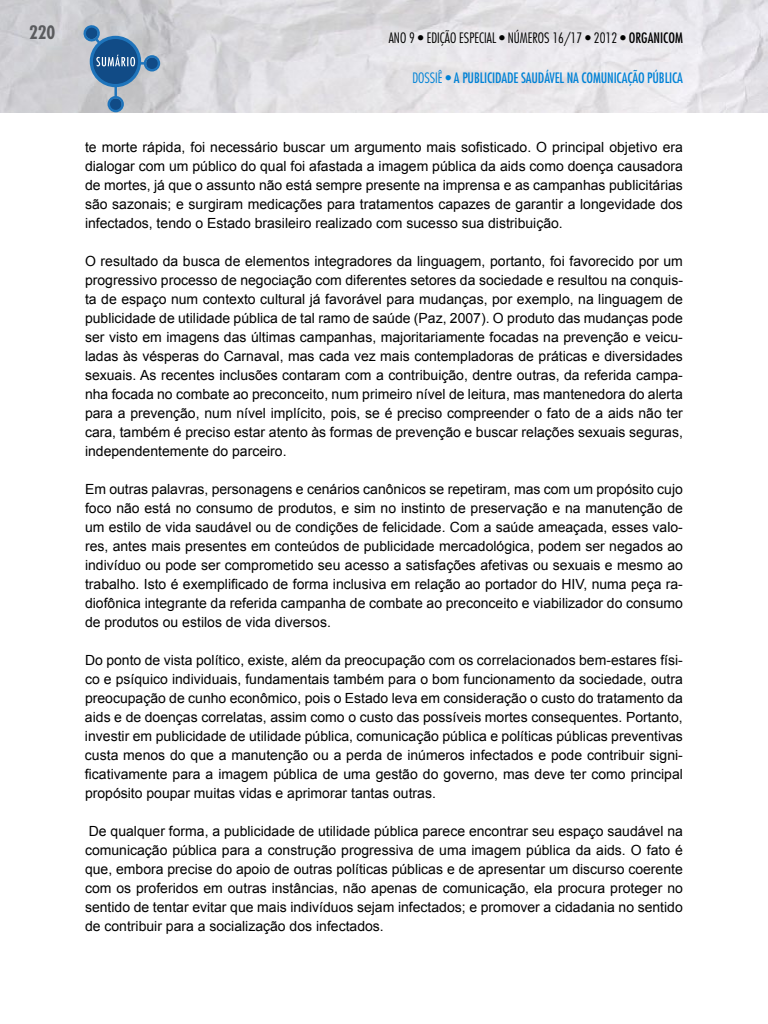
<style>
.page{position:relative;width:768px;height:1024px;background:#fff}
.page>*{position:absolute;margin:0;border:0;box-sizing:border-box;transform-origin:0 0}
.t1{font:700 condensed 18px "Futura Std";color:#5a5b5e}
.t2{font:14px/19px "Arial";color:#000;text-align:justify}
.t3{font:300 condensed 14px "Futura Std";color:#000}
.t4{font:condensed 14px "Futura Std";letter-spacing:-.01em;color:#0082d6}
.s1{font-weight:400}
.s2{font-weight:300}
</style>
<div class="page">
<img style="left:0;top:0;width:768px;height:113px">
<svg style="left:108px;top:86px;width:16px;height:26px"></svg>
<div style="left:90px;top:36px;width:51px;height:51px;background:#1e74bb;border-radius:50%"></div>
<div style="left:93px;top:39px;width:45px;height:45px;background:#114b86;border-radius:50%"></div>
<svg style="left:82px;top:24px;width:78px;height:48px"></svg>
<p class="t1" style="left:29px;top:21px;width:28px">220</p>
<p class="t3" style="left:389px;top:29px;width:296px">ANO 9 • EDIÇÃO ESPECIAL • NÚMEROS 16/17 • 2012 • <span class="s1">ORGANICOM</span></p>
<p class="t4" style="left:412px;top:69px;width:263px"><span class="s2">DOSSIÊ •</span> A PUBLICI DADE SAUDÁVEL NA COMUNICAÇÃO PÚBLICA</p>
<p class="t2" style="left:85px;top:138px;width:599px">te morte rápida, foi necessário buscar um argumento mais sofisticado. O principal objetivo era dialogar com um público do qual foi afastada a imagem pública da aids como doença causadora de mortes, já que o assunto não está sempre presente na imprensa e as campanhas publicitárias são sazonais; e surgiram medicações para tratamentos capazes de garantir a longevidade dos infectados, tendo o Estado brasileiro realizado com sucesso sua distribuição.</p>
<p class="t2" style="left:85px;top:251px;width:600px">O resultado da busca de elementos integradores da linguagem, portanto, foi favorecido por um progressivo processo de negociação com diferentes setores da sociedade e resultou na conquis&shy;ta de espaço num contexto cultural já favorável para mudanças, por exemplo, na linguagem de publicidade de utilidade pública de tal ramo de saúde (Paz, 2007). O produto das mudanças pode ser visto em imagens das últimas campanhas, majoritariamente focadas na prevenção e veicu&shy;ladas às vésperas do Carnaval, mas cada vez mais contempladoras de práticas e diversidades sexuais. As recentes inclusões contaram com a contribuição, dentre outras, da referida campa&shy;nha focada no combate ao preconceito, num primeiro nível de leitura, mas mantenedora do alerta para a prevenção, num nível implícito, pois, se é preciso compreender o fato de a aids não ter cara, também é preciso estar atento às formas de prevenção e buscar relações sexuais seguras, independentemente do parceiro.</p>
<p class="t2" style="left:85px;top:479px;width:599px">Em outras palavras, personagens e cenários canônicos se repetiram, mas com um propósito cujo foco não está no consumo de produtos, e sim no instinto de preservação e na manutenção de um estilo de vida saudável ou de condições de felicidade. Com a saúde ameaçada, esses valo&shy;res, antes mais presentes em conteúdos de publicidade mercadológica, podem ser negados ao indivíduo ou pode ser comprometido seu acesso a satisfações afetivas ou sexuais e mesmo ao trabalho. Isto é exemplificado de forma inclusiva em relação ao portador do HIV, numa peça ra&shy;diofônica integrante da referida campanha de combate ao preconceito e viabilizador do consumo de produtos ou estilos de vida diversos.</p>
<p class="t2" style="left:85px;top:650px;width:599px">Do ponto de vista político, existe, além da preocupação com os correlacionados bem-estares físi&shy;co e psíquico individuais, fundamentais também para o bom funcionamento da sociedade, outra preocupação de cunho econômico, pois o Estado leva em consideração o custo do tratamento da aids e de doenças correlatas, assim como o custo das possíveis mortes consequentes. Portanto, investir em publicidade de utilidade pública, comunicação pública e políticas públicas preventivas custa menos do que a manutenção ou a perda de inúmeros infectados e pode contribuir signi&shy;ficativamente para a imagem pública de uma gestão do governo, mas deve ter como principal propósito poupar muitas vidas e aprimorar tantas outras.</p>
<p class="t2" style="left:85px;top:821px;width:599px">De qualquer forma, a publicidade de utilidade pública parece encontrar seu espaço saudável na comunicação pública para a construção progressiva de uma imagem pública da aids. O fato é que, embora precise do apoio de outras políticas públicas e de apresentar um discurso coerente com os proferidos em outras instâncias, não apenas de comunicação, ela procura proteger no sentido de tentar evitar que mais indivíduos sejam infectados; e promover a cidadania no sentido de contribuir para a socialização dos infectados.</p>
</div>
